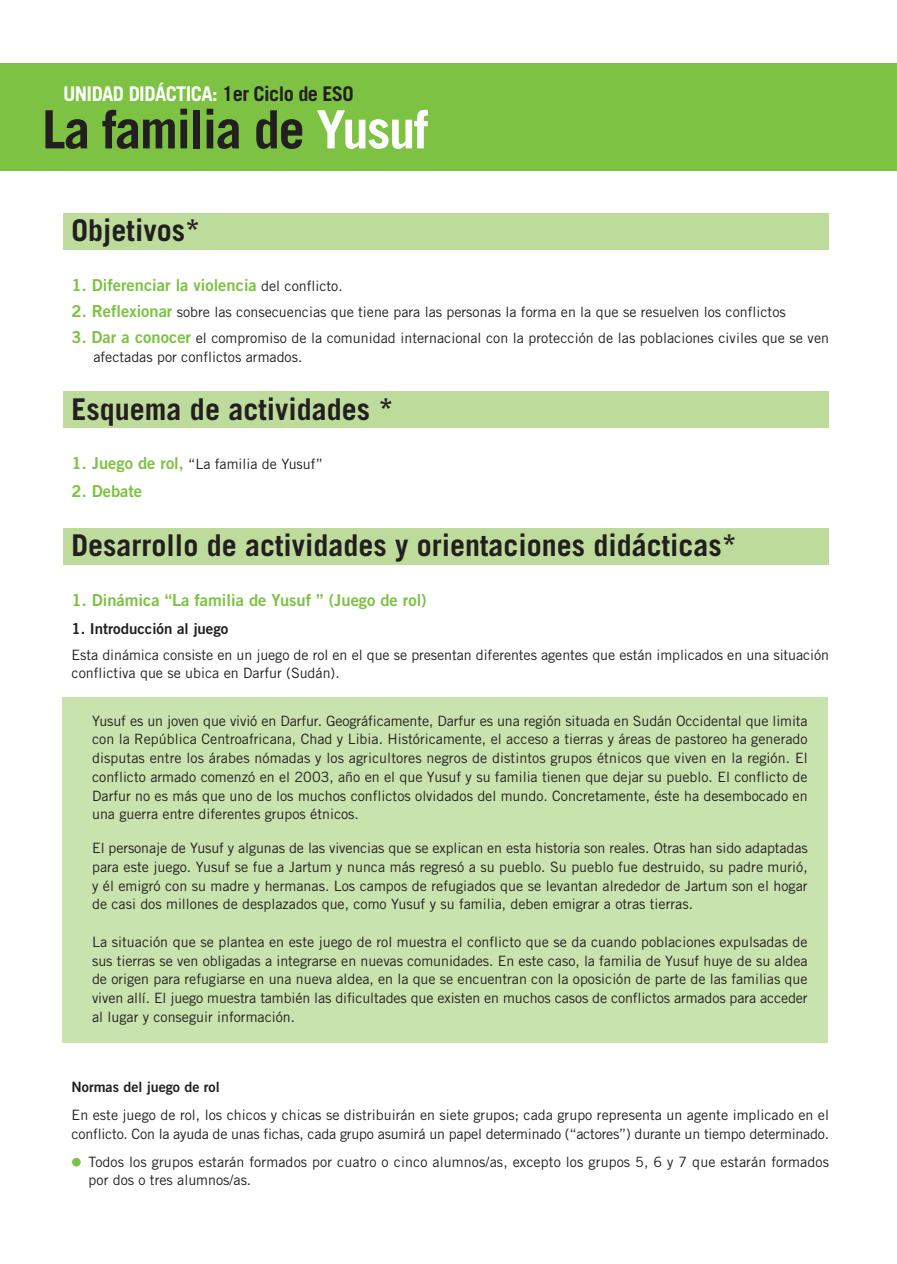
<style>
.page{position:relative;width:897px;height:1264px;background:#fff}
.page>*{position:absolute;margin:0;border:0;box-sizing:border-box;transform-origin:0 0}
.t1{font:700 52.8px "Trade Gothic";letter-spacing:-.03em;color:#231f20}
.t2{font:700 30px "Trade Gothic";color:#231f20}
.t3{font:700 20.25px "Trade Gothic";letter-spacing:-.03em;color:#fff}
.t4{font:16.5px "Trade Gothic Bold Two";color:#7dc242}
.t5{font:15px "Trade Gothic Bold Two";color:#231f20}
.t6{font:14.25px/18.8px "Trade Gothic";color:#231f20}
.t7{font:14.25px "Trade Gothic Bold Two";color:#231f20}
.s1{color:#231f20}
.s2{color:#fff}
.s3{font-family:"Trade Gothic";font-size:14.25px;color:#231f20}
.s4{font-family:"Trade Gothic Bold Two";font-size:16.5px;color:#7dc242}
</style>
<div class="page">
<div style="left:62px;top:697px;width:766px;height:345px;background:#c9e3ae"></div>
<div style="left:63px;top:528px;width:765px;height:36px;background:#bddc9b"></div>
<div style="left:63px;top:391px;width:765px;height:37px;background:#bddc9b"></div>
<div style="left:0;top:64px;width:897px;height:107px;background:#7dc242"></div>
<div style="left:63px;top:213px;width:765px;height:36px;background:#bddc9b"></div>
<div style="left:72px;top:1158px;width:9px;height:8px;background:#7dc242;border-radius:50%"></div>
<h3 class="t3" style="left:63px;top:87px;width:292px">UNIDAD DIDÁCTICA: <span class="s1">1er Ciclo de ESO</span></h3>
<h1 class="t1" style="left:42px;top:110px;width:388px">La familia de <span class="s2">Yusuf</span></h1>
<h2 class="t2" style="left:72px;top:220px;width:130px">Objetivos*</h2>
<p class="t4" style="left:72px;top:279px;width:273px">1. Diferenciar la violencia <span class="s3">del conflicto.</span></p>
<p class="t6" style="left:72px;top:304px;width:715px"><span class="s4">2. Reflexionar</span> sobre las consecuencias que tiene para las personas la forma en la que se resuelven los conflictos</p>
<p class="t6" style="left:93px;top:330px;width:737px;text-indent:-22px"><span class="s4">3. Dar a conocer</span> el compromiso de la comunidad internacional con la protección de las poblaciones civiles que se ven afectadas por conflictos armados.</p>
<h2 class="t2" style="left:72px;top:398px;width:323px">Esquema de actividades *</h2>
<p class="t6" style="left:72px;top:456px;width:253px"><span class="s4">1. Juego de rol,</span> “La familia de Yusuf”</p>
<p class="t4" style="left:72px;top:485px;width:72px">2. Debate</p>
<h2 class="t2" style="left:72px;top:535px;width:667px">Desarrollo de actividades y orientaciones didácticas*</h2>
<p class="t4" style="left:72px;top:594px;width:356px">1. Dinámica “La familia de Yusuf ” (Juego de rol)</p>
<p class="t5" style="left:72px;top:623px;width:158px">1. Introducción al juego</p>
<p class="t6" style="left:72px;top:646px;width:759px">Esta dinámica consiste en un juego de rol en el que se presentan diferentes agentes que están implicados en una situación conflictiva que se ubica en Darfur (Sudán).</p>
<p class="t6" style="left:92px;top:712px;width:717px;text-align:justify">Yusuf es un joven que vivió en Darfur. Geográficamente, Darfur es una región situada en Sudán Occidental que limita con la República Centroafricana, Chad y Libia. Históricamente, el acceso a tierras y áreas de pastoreo ha generado disputas entre los árabes nómadas y los agricultores negros de distintos grupos étnicos que viven en la región. El conflicto armado comenzó en el 2003, año en el que Yusuf y su familia tienen que dejar su pueblo. El conflicto de Darfur no es más que uno de los muchos conflictos olvidados del mundo. Concretamente, éste ha desembocado en una guerra entre diferentes grupos étnicos.</p>
<p class="t6" style="left:92px;top:840px;width:717px;text-align:justify">El personaje de Yusuf y algunas de las vivencias que se explican en esta historia son reales. Otras han sido adaptadas para este juego. Yusuf se fue a Jartum y nunca más regresó a su pueblo. Su pueblo fue destruido, su padre murió, y él emigró con su madre y hermanas. Los campos de refugiados que se levantan alrededor de Jartum son el hogar de casi dos millones de desplazados que, como Yusuf y su familia, deben emigrar a otras tierras.</p>
<p class="t6" style="left:92px;top:934px;width:717px;text-align:justify">La situación que se plantea en este juego de rol muestra el conflicto que se da cuando poblaciones expulsadas de sus tierras se ven obligadas a integrarse en nuevas comunidades. En este caso, la familia de Yusuf huye de su aldea de origen para refugiarse en una nueva aldea, en la que se encuentran con la oposición de parte de las familias que viven allí. El juego muestra también las dificultades que existen en muchos casos de conflictos armados para acceder al lugar y conseguir información.</p>
<p class="t7" style="left:72px;top:1082px;width:150px">Normas del juego de rol</p>
<p class="t6" style="left:72px;top:1107px;width:759px">En este juego de rol, los chicos y chicas se distribuirán en siete grupos; cada grupo representa un agente implicado en el conflicto. Con la ayuda de unas fichas, cada grupo asumirá un papel determinado (“actores”) durante un tiempo determinado.</p>
<p class="t6" style="left:89px;top:1154px;width:742px">Todos los grupos estarán formados por cuatro o cinco alumnos/as, excepto los grupos 5, 6 y 7 que estarán formados por dos o tres alumnos/as.</p>
</div>
